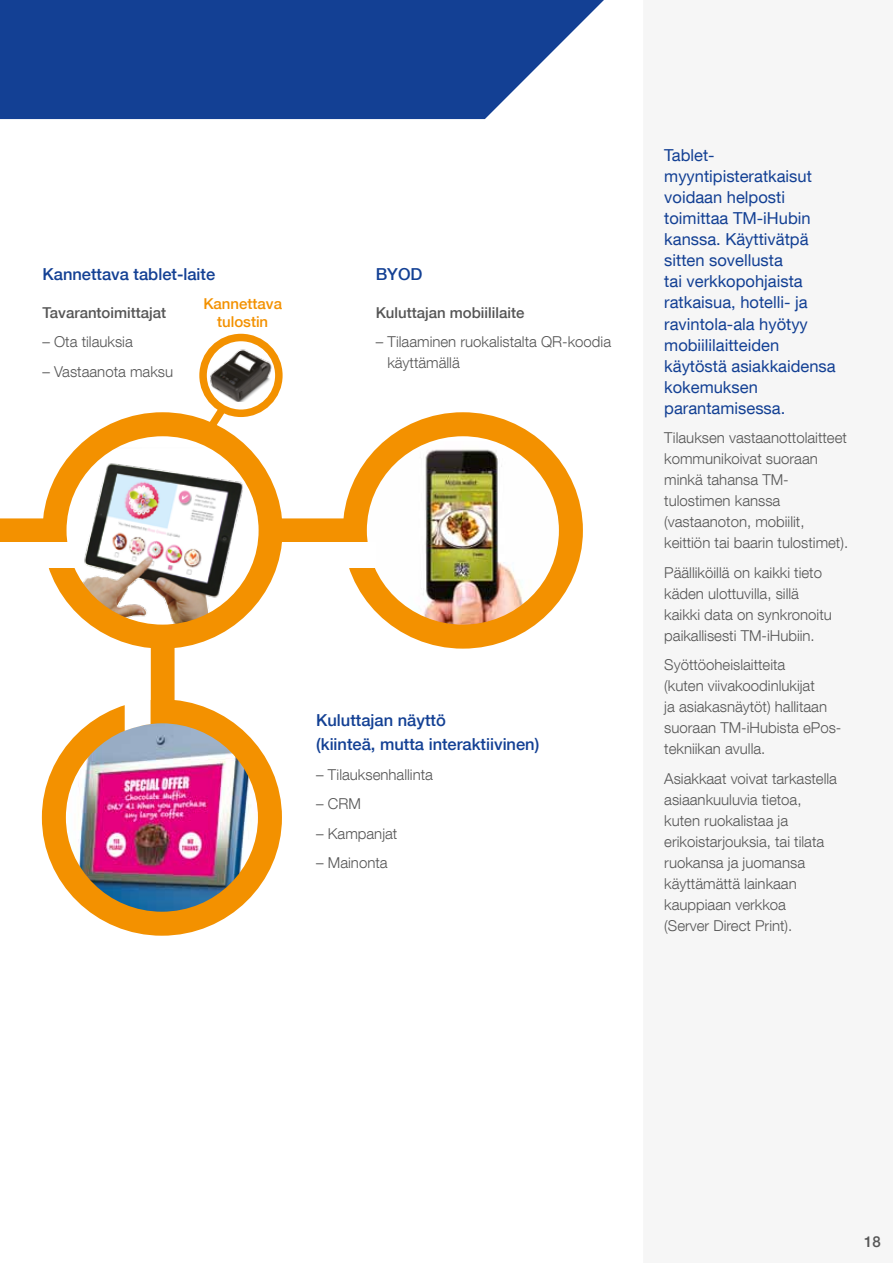
<style>
.page{position:relative;width:893px;height:1263px;background:#fff}
.page>*{position:absolute;margin:0;border:0;box-sizing:border-box;transform-origin:0 0}
.t1{font:16.5px/21px "Helvetica Neue LT Com";color:#134094}
.t2{font:500 16.5px/24px "Helvetica Neue LT Com";color:#134094}
.t3{font:300 15px/21px "Helvetica Neue LT Com";color:#565656}
.t4{font:500 15px "Helvetica Neue LT Com";color:#565656}
.t5{font:500 15px/18px "Helvetica Neue LT Com";color:#f39100;text-align:center}
</style>
<div class="page">
<div style="left:0;top:518px;width:366px;height:24px;background:#f39100"></div>
<img style="left:55px;top:447px;width:212px;height:180px">
<div style="left:43px;top:412px;width:240px;height:237px;border:24px solid #f39100;border-radius:50%"></div>
<img style="left:359px;top:441px;width:207px;height:193px">
<div style="left:343px;top:412px;width:240px;height:237px;border:24px solid #f39100;border-radius:50%"></div>
<img style="left:54px;top:714px;width:216px;height:207px">
<div style="left:42px;top:699px;width:240px;height:237px;border:24px solid #f39100;border-radius:50%"></div>
<div style="left:151px;top:629px;width:24px;height:85px;background:#f39100"></div>
<img style="left:208px;top:341px;width:74px;height:60px">
<svg style="left:0;top:0;width:604px;height:119px;background:#2a529e"></svg>
<div style="left:0;top:542px;width:76px;height:26px;background:#fff"></div>
<div style="left:282px;top:542px;width:94px;height:26px;background:#fff"></div>
<svg style="left:125px;top:648px;width:26px;height:83px"></svg>
<div style="left:199px;top:334px;width:84px;height:83px;border:8px solid #f39100;border-radius:50%"></div>
<svg style="left:193px;top:398px;width:40px;height:52px"></svg>
<p class="t2" style="left:43px;top:262px;width:174px">Kannettava tablet-laite</p>
<p class="t4" style="left:43px;top:303px;width:125px">Tavarantoimittajat</p>
<p class="t3" style="left:43px;top:331px;width:92px">– Ota tilauksia</p>
<p class="t3" style="left:43px;top:361px;width:132px">– Vastaanota maksu</p>
<p class="t5" style="left:203px;top:294px;width:80px">Kannettava tulostin</p>
<p class="t2" style="left:376px;top:262px;width:48px">BYOD</p>
<p class="t4" style="left:376px;top:303px;width:150px">Kuluttajan mobiililaite</p>
<p class="t3" style="left:387px;top:331px;width:225px;text-indent:-12px">– Tilaaminen ruokalistalta QR-koodia käyttämällä</p>
<p class="t2" style="left:316px;top:708px;width:225px">Kuluttajan näyttö<br>(kiinteä, mutta interaktiivinen)</p>
<p class="t3" style="left:316px;top:763px;width:118px">– Tilauksenhallinta</p>
<p class="t3" style="left:316px;top:793px;width:46px">– CRM</p>
<p class="t3" style="left:316px;top:822px;width:83px">– Kampanjat</p>
<p class="t3" style="left:316px;top:852px;width:73px">– Mainonta</p>
<p class="t1" style="left:664px;top:145px;width:173px">Tablet&shy;myyntipisteratkaisut voidaan helposti toimittaa TM-iHubin kanssa. Käyttivätpä sitten sovellusta<br>tai verkkopohjaista ratkaisua, hotelli- ja ravintola-ala hyötyy mobiililaitteiden käytöstä asiakkaidensa kokemuksen parantamisessa.</p>
<p class="t3" style="left:664px;top:427px;width:185px">Tilauksen vastaanottolaitteet kommunikoivat suoraan minkä tahansa TM&shy;tulostimen kanssa (vastaanoton, mobiilit, keittiön tai baarin tulostimet).</p>
<p class="t3" style="left:664px;top:561px;width:169px">Päälliköillä on kaikki tieto käden ulottuvilla, sillä kaikki data on synkronoitu paikallisesti TM-iHubiin.</p>
<p class="t3" style="left:664px;top:654px;width:179px">Syöttöoheislaitteita<br>(kuten viivakoodinlukijat<br>ja asiakasnäytöt) hallitaan suoraan TM-iHubista ePos&shy;tekniikan avulla.</p>
<p class="t3" style="left:664px;top:767px;width:174px">Asiakkaat voivat tarkastella asiaankuuluvia tietoa, kuten ruokalistaa ja erikoistarjouksia, tai tilata ruokansa ja juomansa käyttämättä lainkaan kauppiaan verkkoa<br>(Server Direct Print).</p>
<p class="t4" style="left:864px;top:1233px;width:18px">18</p>
</div>
